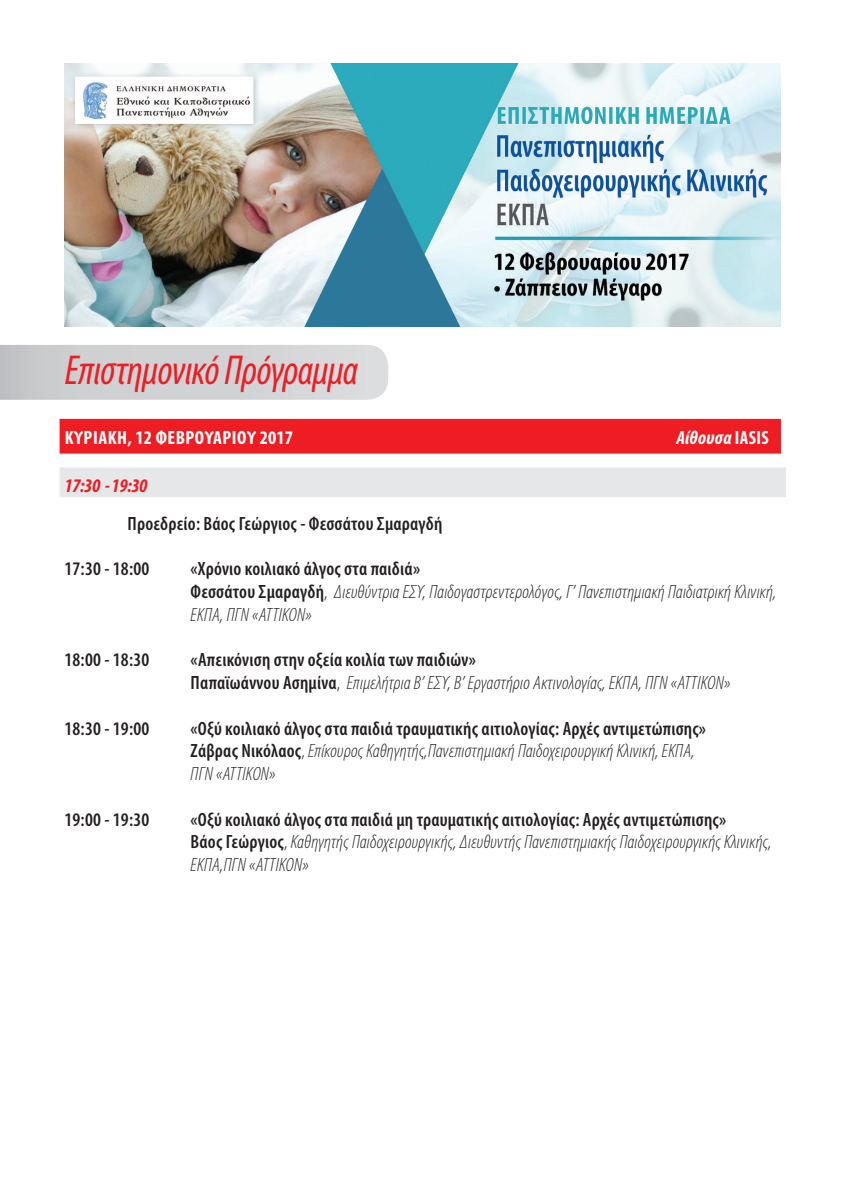
<style>
.page{position:relative;width:844px;height:1191px;background:#fff}
.page>*{position:absolute;margin:0;border:0;box-sizing:border-box;transform-origin:0 0}
.t1{font:italic condensed 42px "Myriad Pro";letter-spacing:-.01em;color:#ee1d23;scale:.95 1}
.t2{font:italic 300 condensed 19.25px/22.8px "Myriad Pro";letter-spacing:.01em;color:#231f20}
.t3{font:600 condensed 19.25px "Myriad Pro";letter-spacing:.01em;color:#231f20}
.t4{font:700 condensed 19.25px "Myriad Pro";letter-spacing:.03em;color:#fff}
.t5{font:italic 700 condensed 19.25px "Myriad Pro";letter-spacing:.01em;color:#fff}
.t6{font:italic 700 condensed 19.25px "Myriad Pro";letter-spacing:-.02em;color:#ee1d23}
.s1{font-style:normal}
.s2{font-weight:600;font-style:normal}
</style>
<div class="page">
<svg style="left:0;top:345px;width:388px;height:55px"></svg>
<img style="left:64px;top:63px;width:716px;height:263px">
<div style="left:60px;top:419px;width:720px;height:34px;background:#ee1d23"></div>
<div style="left:60px;top:467px;width:725px;height:30px;background:#e6e7e9"></div>
<h1 class="t1" style="left:65px;top:344px;width:310px">Επιστημονικό Πρόγραμμα</h1>
<p class="t4" style="left:65px;top:425px;width:230px">ΚΥΡΙΑΚΉ, 12 ΦΕΒΡΟΥΑΡΊΟΥ 2017</p>
<p class="t5" style="left:676px;top:425px;width:94px">Αίθουσα <span class="s1">IASIS</span></p>
<p class="t6" style="left:64px;top:474px;width:84px">17:30 - 19:30</p>
<p class="t3" style="left:127px;top:511px;width:316px">Προεδρείο: Βάος Γεώργιος - Φεσσάτου Σμαραγδή</p>
<p class="t3" style="left:64px;top:557px;width:86px">17:30 - 18:00</p>
<p class="t3" style="left:190px;top:557px;width:231px">«Χρόνιο κοιλιακό άλγος στα παιδιά»</p>
<p class="t2" style="left:190px;top:580px;width:587px"><span class="s2">Φεσσάτου Σμαραγδή</span><span class="s1">,</span> Διευθύντρια ΕΣΥ, Παιδογαστρεντερολόγος, Γ’ Πανεπιστημιακή Παιδιατρική Κλινική,<br>ΕΚΠΑ, ΠΓΝ «ATTIKON»</p>
<p class="t3" style="left:64px;top:648px;width:86px">18:00 - 18:30</p>
<p class="t3" style="left:190px;top:648px;width:286px">«Απεικόνιση στην οξεία κοιλία των παιδιών»</p>
<p class="t2" style="left:190px;top:671px;width:541px"><span class="s2">Παπαϊωάννου Ασημίνα</span><span class="s1">,</span> Επιμελήτρια Β’ ΕΣΥ, Β’ Εργαστήριο Ακτινολογίας, ΕΚΠΑ, ΠΓΝ «ATTIKON»</p>
<p class="t3" style="left:64px;top:716px;width:86px">18:30 - 19:00</p>
<p class="t3" style="left:190px;top:716px;width:517px">«Οξύ κοιλιακό άλγος στα παιδιά τραυματικής αιτιολογίας: Αρχές αντιμετώπισης»</p>
<p class="t2" style="left:190px;top:739px;width:505px"><span class="s2">Ζάβρας Νικόλαος</span><span class="s1">,</span> Επίκουρος Καθηγητής,Πανεπιστημιακή Παιδοχειρουργική Κλινική, ΕΚΠΑ,<br>ΠΓΝ «ATTIKON»</p>
<p class="t3" style="left:64px;top:807px;width:86px">19:00 - 19:30</p>
<p class="t3" style="left:190px;top:807px;width:537px">«Οξύ κοιλιακό άλγος στα παιδιά μη τραυματικής αιτιολογίας: Αρχές αντιμετώπισης»</p>
<p class="t2" style="left:190px;top:830px;width:582px"><span class="s2">Βάος Γεώργιος</span><span class="s1">,</span> Καθηγητής Παιδοχειρουργικής, Διευθυντής Πανεπιστημιακής Παιδοχειρουργικής Κλινικής,<br>ΕΚΠΑ,ΠΓΝ «ΑTTIKON»</p>
</div>
